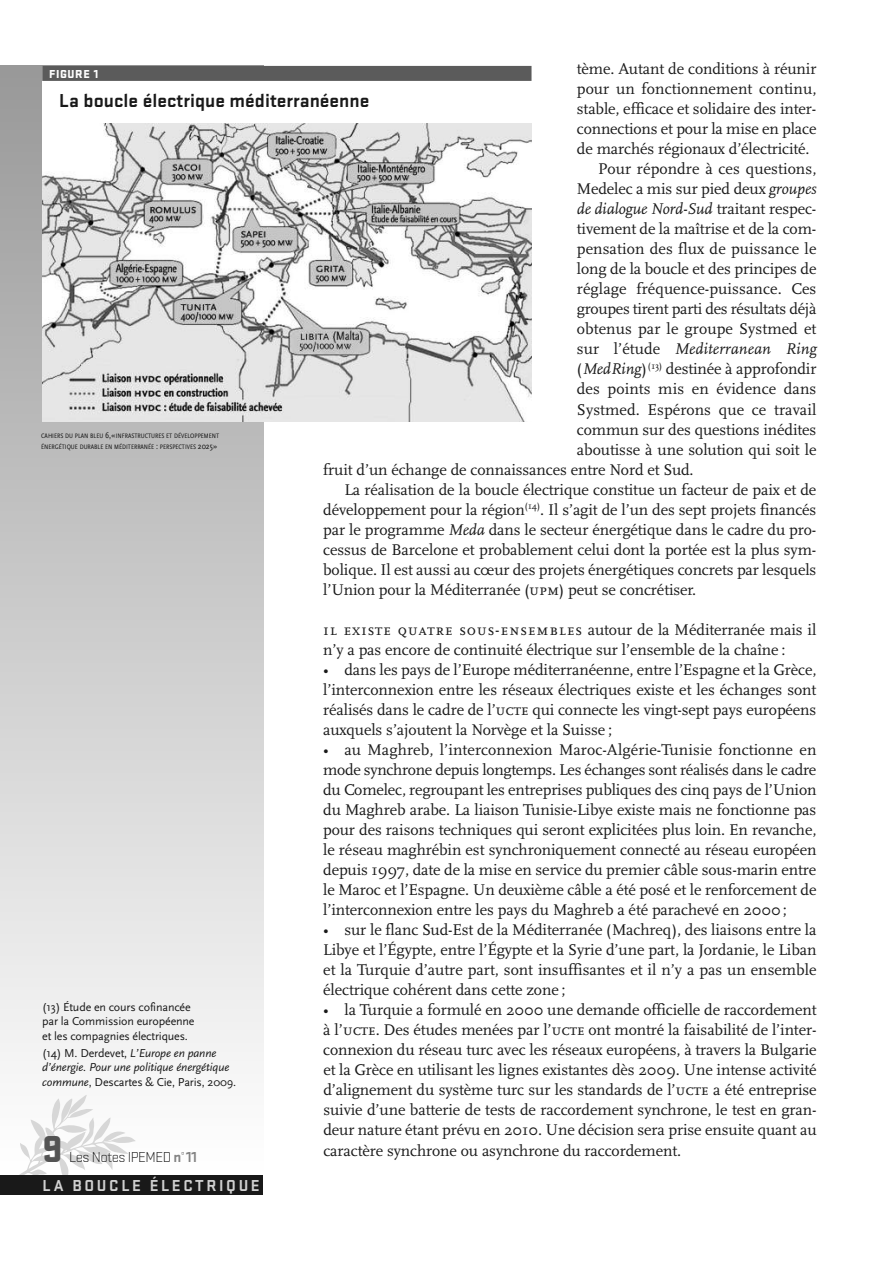
<style>
.page{position:relative;width:893px;height:1263px;background:#fff}
.page>*{position:absolute;margin:0;border:0;box-sizing:border-box;transform-origin:0 0}
.t1{font:900 39px "Stratum No 1";color:#535353}
.t2{font:700 19.5px "Stratum No 1";color:#191919}
.t3{font:700 16.5px "Stratum No 1";letter-spacing:.155em;color:#d1d1d1}
.t4{font:16.2px/20px "Scala";letter-spacing:-.005em;color:#191919;text-align:justify}
.t5{font:italic 16.2px "Scala";color:#191919}
.t6{font:16.2px "Scala Caps";letter-spacing:.05em;color:#191919}
.t7{font:300 15px "Stratum No 1";letter-spacing:-.035em;color:#191919}
.t8{font:italic 12px/14.2px "Scala Sans";letter-spacing:-.01em;color:#191919}
.t9{font:12px/14.2px "Scala Sans";letter-spacing:-.01em;color:#191919}
.t10{font:900 12px "Stratum No 1";letter-spacing:.055em;color:#fff}
.t11{font:6.75px/10.8px "Scala Sans Regular Con";color:#191919}
.s1{font-style:italic}
.s2{font-style:normal}
.s3{font-family:"Scala Caps"}
.s4{font-family:"Scala"}
.s5{font-size:9px}
.s6{font-weight:700;color:#828282}
</style>
<div class="page">
<div style="left:0;top:66px;width:263px;height:1111px;background:linear-gradient(to bottom,#989898,#fff)"></div>
<img style="left:15px;top:1098px;width:121px;height:78px">
<div style="left:0;top:1176px;width:263px;height:19px;background:#191919"></div>
<div style="left:42px;top:66px;width:490px;height:355px;background:#fff"></div>
<img style="left:42px;top:124px;width:490px;height:297px">
<div style="left:42px;top:66px;width:489px;height:15px;background:#5b5b5b"></div>
<p class="t4" style="left:577px;top:58px;width:241px">tème. Autant de conditions à réunir</p>
<p class="t4" style="left:577px;top:78px;width:241px">pour un fonctionnement continu,</p>
<p class="t4" style="left:577px;top:99px;width:241px">stable, efficace et solidaire des inter-</p>
<p class="t4" style="left:577px;top:119px;width:241px">connections et pour la mise en place</p>
<p class="t4" style="left:577px;top:139px;width:234px">de marchés régionaux d’électricité.</p>
<p class="t4" style="left:598px;top:159px;width:220px">Pour répondre à ces questions,</p>
<p class="t4" style="left:577px;top:179px;width:241px">Medelec a mis sur pied deux <span class="s1">groupes</span></p>
<p class="t5" style="left:577px;top:199px;width:241px">de dialogue Nord-Sud <span class="s2">traitant respec-</span></p>
<p class="t4" style="left:577px;top:219px;width:241px">tivement de la maîtrise et de la com-</p>
<p class="t4" style="left:577px;top:239px;width:241px">pensation des flux de puissance le</p>
<p class="t4" style="left:577px;top:259px;width:241px">long de la boucle et des principes de</p>
<p class="t4" style="left:577px;top:279px;width:241px">réglage fréquence-puissance. Ces</p>
<p class="t4" style="left:577px;top:299px;width:241px">groupes tirent parti des résultats déjà</p>
<p class="t4" style="left:577px;top:319px;width:241px">obtenus par le groupe Systmed et</p>
<p class="t5" style="left:577px;top:339px;width:241px"><span class="s2">sur l’étude</span> Mediterranean Ring</p>
<p class="t4" style="left:577px;top:359px;width:241px">(<span class="s1">MedRing</span>)<sup>(13)</sup> destinée à approfondir</p>
<p class="t4" style="left:577px;top:379px;width:241px">des points mis en évidence dans</p>
<p class="t4" style="left:577px;top:399px;width:241px">Systmed. Espérons que ce travail</p>
<p class="t4" style="left:577px;top:419px;width:241px">commun sur des questions inédites</p>
<p class="t4" style="left:577px;top:439px;width:241px">aboutisse à une solution qui soit le</p>
<p class="t4" style="left:323px;top:459px;width:372px">fruit d’un échange de connaissances entre Nord et Sud.</p>
<p class="t4" style="left:344px;top:479px;width:473px">La réalisation de la boucle électrique constitue un facteur de paix et de</p>
<p class="t4" style="left:323px;top:499px;width:495px">développement pour la région<sup>(14)</sup>. Il s’agit de l’un des sept projets financés</p>
<p class="t4" style="left:323px;top:519px;width:495px">par le programme <span class="s1">Meda</span> dans le secteur énergétique dans le cadre du pro-</p>
<p class="t4" style="left:323px;top:539px;width:495px">cessus de Barcelone et probablement celui dont la portée est la plus sym-</p>
<p class="t4" style="left:323px;top:559px;width:495px">bolique. Il est aussi au cœur des projets énergétiques concrets par lesquels</p>
<p class="t4" style="left:323px;top:579px;width:375px">l’Union pour la Méditerranée (<span class="s3">upm</span>) peut se concrétiser.</p>
<p class="t6" style="left:323px;top:620px;width:495px">il existe quatre sous-ensembles <span class="s4">autour de la Méditerranée mais il</span></p>
<p class="t4" style="left:323px;top:639px;width:464px">n’y a pas encore de continuité électrique sur l’ensemble de la chaîne :</p>
<p class="t4" style="left:323px;top:659px;width:495px">• dans les pays de l’Europe méditerranéenne, entre l’Espagne et la Grèce, l’interconnexion entre les réseaux électriques existe et les échanges sont réalisés dans le cadre de l’<span class="s3">ucte</span> qui connecte les vingt-sept pays européens auxquels s’ajoutent la Norvège et la Suisse ;</p>
<p class="t4" style="left:323px;top:739px;width:495px">• au Maghreb, l’interconnexion Maroc-Algérie-Tunisie fonctionne en mode synchrone depuis longtemps. Les échanges sont réalisés dans le cadre du Comelec, regroupant les entreprises publiques des cinq pays de l’Union du Maghreb arabe. La liaison Tunisie-Libye existe mais ne fonctionne pas pour des raisons techniques qui seront explicitées plus loin. En revanche, le réseau maghrébin est synchroniquement connecté au réseau européen depuis 1997, date de la mise en service du premier câble sous-marin entre le Maroc et l’Espagne. Un deuxième câble a été posé et le renforcement de l’interconnexion entre les pays du Maghreb a été parachevé en 2000;</p>
<p class="t4" style="left:323px;top:920px;width:495px">• sur le flanc Sud-Est de la Méditerranée (Machreq), des liaisons entre la Libye et l’Égypte, entre l’Égypte et la Syrie d’une part, la Jordanie, le Liban et la Turquie d’autre part, sont insuffisantes et il n’y a pas un ensemble électrique cohérent dans cette zone ;</p>
<p class="t4" style="left:323px;top:1000px;width:495px">• la Turquie a formulé en 2000 une demande officielle de raccordement à l’<span class="s3">ucte</span>. Des études menées par l’<span class="s3">ucte</span> ont montré la faisabilité de l’inter&shy;connexion du réseau turc avec les réseaux européens, à travers la Bulgarie et la Grèce en utilisant les lignes existantes dès 2009. Une intense activité d’alignement du système turc sur les standards de l’<span class="s3">ucte</span> a été entreprise suivie d’une batterie de tests de raccordement synchrone, le test en gran&shy;deur nature étant prévu en 2010. Une décision sera prise ensuite quant au caractère synchrone ou asynchrone du raccordement.</p>
<p class="t10" style="left:49px;top:70px;width:51px">FIGURE 1</p>
<p class="t2" style="left:59px;top:94px;width:312px">La boucle électrique méditerranéenne</p>
<p class="t11" style="left:41px;top:430px;width:179px">CAHIERS DU PLAN BLEU <span class="s5">6,«</span>INFRASTRUCTURES ET DÉVELOPPEMENT<br>ÉNERGÉTIQUE DURABLE EN MÉDITERRANÉE <span class="s5">:</span> PERSPECTIVES <span class="s5">2025»</span></p>
<p class="t9" style="left:42px;top:1000px;width:154px">(13) Étude en cours cofinancée par la Commission européenne et les compagnies électriques.</p>
<p class="t8" style="left:42px;top:1046px;width:195px"><span class="s2">(14) M. Derdevet,</span> L’Europe en panne d’énergie. Pour une politique énergétique commune<span class="s2">, Descartes &amp; Cie, Paris, 2009.</span></p>
<h1 class="t1" style="left:43px;top:1135px;width:22px">9</h1>
<p class="t7" style="left:69px;top:1151px;width:129px">Les Notes IPEMED <span class="s6">n°11</span></p>
<p class="t3" style="left:43px;top:1179px;width:219px">LA BOUCLE ÉLECTRIQUE</p>
</div>
